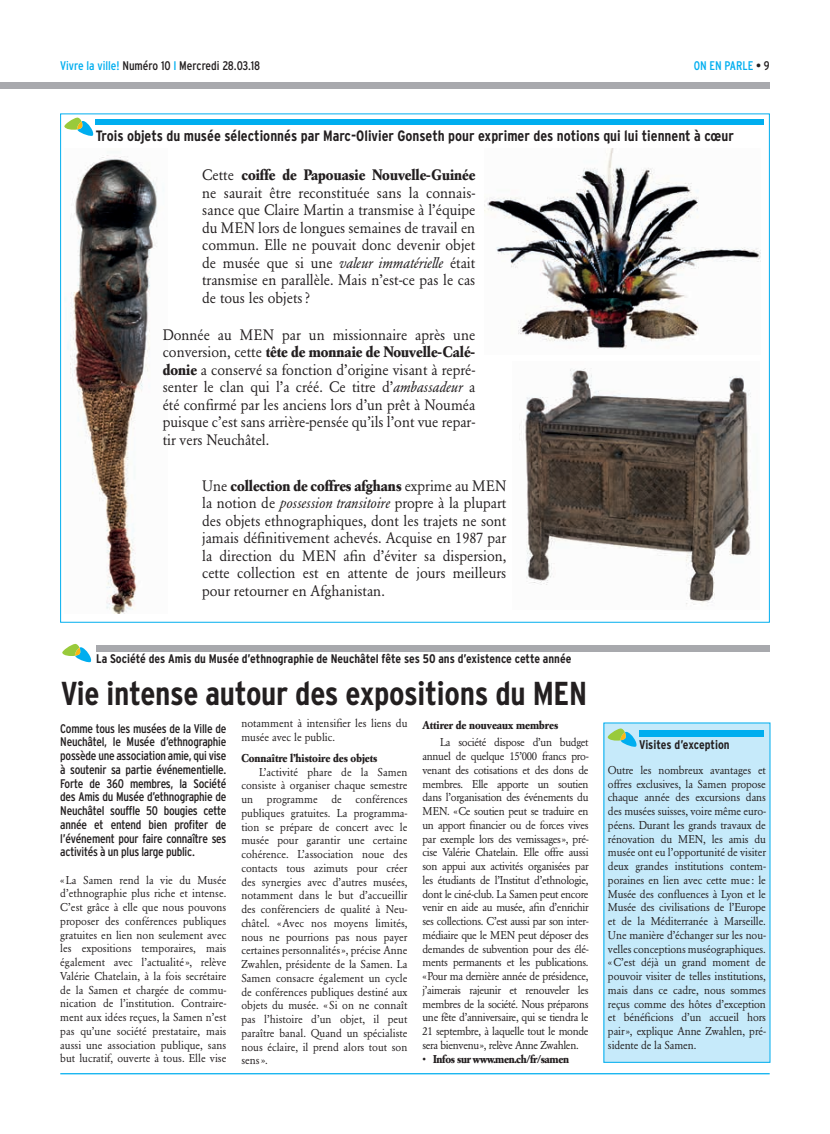
<style>
.page{position:relative;width:830px;height:1134px;background:#fff}
.page>*{position:absolute;margin:0;border:0;box-sizing:border-box;transform-origin:0 0}
.t1{font:700 condensed 33.12px "Interstate";letter-spacing:-.01em;color:#231f20}
.t2{font:15px/17.5px "Garamond BE";color:#231f20;text-align:justify;scale:.95 1}
.t3{font:700 condensed 15px "Interstate";color:#231f20}
.t4{font:condensed 12.5px/13.8px "Interstate";letter-spacing:-.02em;color:#231f20;text-align:justify}
.t5{font:700 condensed 12.5px "Interstate";color:#231f20}
.t6{font:condensed 12.5px "Interstate";color:#231f20}
.t7{font:condensed 12.5px "Interstate";color:#00aeef}
.t8{font:11.25px/13.8px "Garamond BE";color:#231f20;text-align:justify;scale:.95 1}
.t9{font:700 11.25px "Garamond BE";color:#231f20;scale:.95 1}
.t10{font:700 11.25px "Garamond BE";letter-spacing:-.03em;color:#231f20;scale:.95 1}
.s1{color:#00aeef}
.s2{color:#231f20}
.s3{font-weight:700}
.s4{font-style:italic}
.s5{font-weight:400}
</style>
<div class="page">
<hr style="left:60px;top:1073px;width:709px;height:1px;background:#00aeef">
<div style="left:96px;top:119px;width:667px;height:6px;background:#00aeef"></div>
<svg style="left:64px;top:118px;width:29px;height:18px"></svg>
<div style="left:0;top:83px;width:769px;height:6px;background:#a8a9ad"></div>
<img style="left:484px;top:148px;width:275px;height:201px">
<img style="left:67px;top:155px;width:90px;height:458px">
<img style="left:519px;top:368px;width:232px;height:237px">
<div style="left:96px;top:646px;width:673px;height:6px;background:#a8a9ad"></div>
<svg style="left:62px;top:644px;width:29px;height:18px"></svg>
<div style="left:603px;top:723px;width:166px;height:339px;background:#c6eafa"></div>
<div style="left:638px;top:730px;width:124px;height:6px;background:#00aeef"></div>
<svg style="left:607px;top:728px;width:29px;height:19px"></svg>
<p class="t6" style="left:60px;top:59px;width:201px"><span class="s1">Vivre la ville!</span> Numéro 10 <span class="s1">I</span> Mercredi 28.03.18</p>
<p class="t7" style="left:693px;top:59px;width:77px">ON EN PARLE <span class="s2">• 9</span></p>
<h2 class="t3" style="left:96px;top:127px;width:639px">Trois objets du musée sélectionnés par Marc-Olivier Gonseth pour exprimer des notions qui lui tiennent à cœur</h2>
<p class="t2" style="left:202px;top:166px;width:289px">Cette <span class="s3">coiffe de Papouasie Nouvelle-Guinée </span>ne saurait être reconstituée sans la connais&shy;sance que Claire Martin a transmise à l’équipe du MEN lors de longues semaines de travail en commun. Elle ne pouvait donc devenir objet de musée que si une <span class="s4">valeur immatérielle</span> était transmise en parallèle. Mais n’est-ce pas le cas de tous les objets?</p>
<p class="t2" style="left:163px;top:326px;width:330px">Donnée au MEN par un missionnaire après une conversion, cette <span class="s3">tête de monnaie de Nouvelle-Calé&shy;donie</span> a conservé sa fonction d’origine visant à repré&shy;senter le clan qui l’a créé. Ce titre d’<span class="s4">ambassadeur</span> a été confirmé par les anciens lors d’un prêt à Nouméa puisque c’est sans arrière-pensée qu’ils l’ont vue repar&shy;tir vers Neuchâtel.</p>
<p class="t2" style="left:202px;top:477px;width:321px">Une <span class="s3">collection de coffres afghans</span> exprime au MEN la notion de <span class="s4">possession transitoire</span> propre à la plupart des objets ethnographiques, dont les trajets ne sont jamais définitivement achevés. Acquise en 1987 par la direction du MEN afin d’éviter sa dispersion, cette collection est en attente de jours meilleurs pour retourner en Afghanistan.</p>
<p class="t5" style="left:96px;top:652px;width:476px">La Société des Amis du Musée d’ethnographie de Neuchâtel fête ses 50 ans d’existence cette année</p>
<h1 class="t1" style="left:61px;top:675px;width:527px">Vie intense autour des expositions du MEN</h1>
<p class="t4" style="left:60px;top:721px;width:167px">Comme tous les musées de la Ville de Neuchâtel, le Musée d’ethnographie possède une association amie, qui vise à soutenir sa partie événementielle.<br>Forte de 360 membres, la Société des Amis du Musée d’ethnographie de Neuchâtel souffle 50 bougies cette année et entend bien profiter de l’événement pour faire connaître ses activités à un plus large public.</p>
<p class="t8" style="left:60px;top:873px;width:176px">«La Samen rend la vie du Musée d’ethnographie plus riche et intense.<br>C’est grâce à elle que nous pouvons proposer des conférences publiques gratuites en lien non seulement avec les expositions temporaires, mais également avec l’actualité », relève Valérie Chatelain, à la fois secrétaire de la Samen et chargée de commu&shy;nication de l’institution. Contraire&shy;ment aux idées reçues, la Samen n’est pas qu’une société prestataire, mais aussi une association publique, sans but lucratif, ouverte à tous. Elle vise</p>
<p class="t8" style="left:241px;top:716px;width:176px">notamment à intensifier les liens du musée avec le public.</p>
<p class="t9" style="left:241px;top:751px;width:144px">Connaître l’histoire des objets</p>
<p class="t8" style="left:241px;top:765px;width:176px;text-indent:18px">L’activité phare de la Samen consiste à organiser chaque semestre un programme de conférences publiques gratuites. La programma&shy;tion se prépare de concert avec le musée pour garantir une certaine cohérence. L’association noue des contacts tous azimuts pour créer des synergies avec d’autres musées, notamment dans le but d’accueillir des conférenciers de qualité à Neu&shy;châtel. «Avec nos moyens limités, nous ne pourrions pas nous payer certaines personnalités», précise Anne Zwahlen, présidente de la Samen. La Samen consacre également un cycle de conférences publiques destiné aux objets du musée. «Si on ne connaît pas l’histoire d’un objet, il peut paraître banal. Quand un spécialiste nous éclaire, il prend alors tout son sens».</p>
<p class="t9" style="left:422px;top:718px;width:144px">Attirer de nouveaux membres</p>
<p class="t8" style="left:422px;top:736px;width:176px;text-indent:18px">La société dispose d’un budget annuel de quelque 15’000 francs pro&shy;venant des cotisations et des dons de membres. Elle apporte un soutien dans l’organisation des événements du MEN. «Ce soutien peut se traduire en un apport financier ou de forces vives par exemple lors des vernissages», pré&shy;cise Valérie Chatelain. Elle offre aussi son appui aux activités organisées par les étudiants de l’Institut d’ethnologie, dont le ciné-club. La Samen peut encore venir en aide au musée, afin d’enrichir ses collections. C’est aussi par son inter&shy;médiaire que le MEN peut déposer des demandes de subvention pour des élé&shy;ments permanents et les publications. «Pour ma dernière année de présidence, j’aimerais rajeunir et renouveler les membres de la société. Nous préparons une fête d’anniversaire, qui se tiendra le 21 septembre, à laquelle tout le monde sera bienvenu», relève Anne Zwahlen.</p>
<p class="t10" style="left:422px;top:1052px;width:156px"><span class="s5">•</span> Infos sur www.men.ch/fr/samen</p>
<p class="t5" style="left:638px;top:738px;width:92px">Visites d’exception</p>
<p class="t8" style="left:607px;top:763px;width:168px">Outre les nombreux avantages et offres exclusives, la Samen propose chaque année des excursions dans des musées suisses, voire même euro&shy;péens. Durant les grands travaux de rénovation du MEN, les amis du musée ont eu l’opportunité de visiter deux grandes institutions contem&shy;poraines en lien avec cette mue: le Musée des confluences à Lyon et le Musée des civilisations de l’Europe et de la Méditerranée à Marseille.<br>Une manière d’échanger sur les nou&shy;velles conceptions muséographiques. «C’est déjà un grand moment de pouvoir visiter de telles institutions, mais dans ce cadre, nous sommes reçus comme des hôtes d’exception et bénéficions d’un accueil hors pair», explique Anne Zwahlen, pré&shy;sidente de la Samen.</p>
</div>
